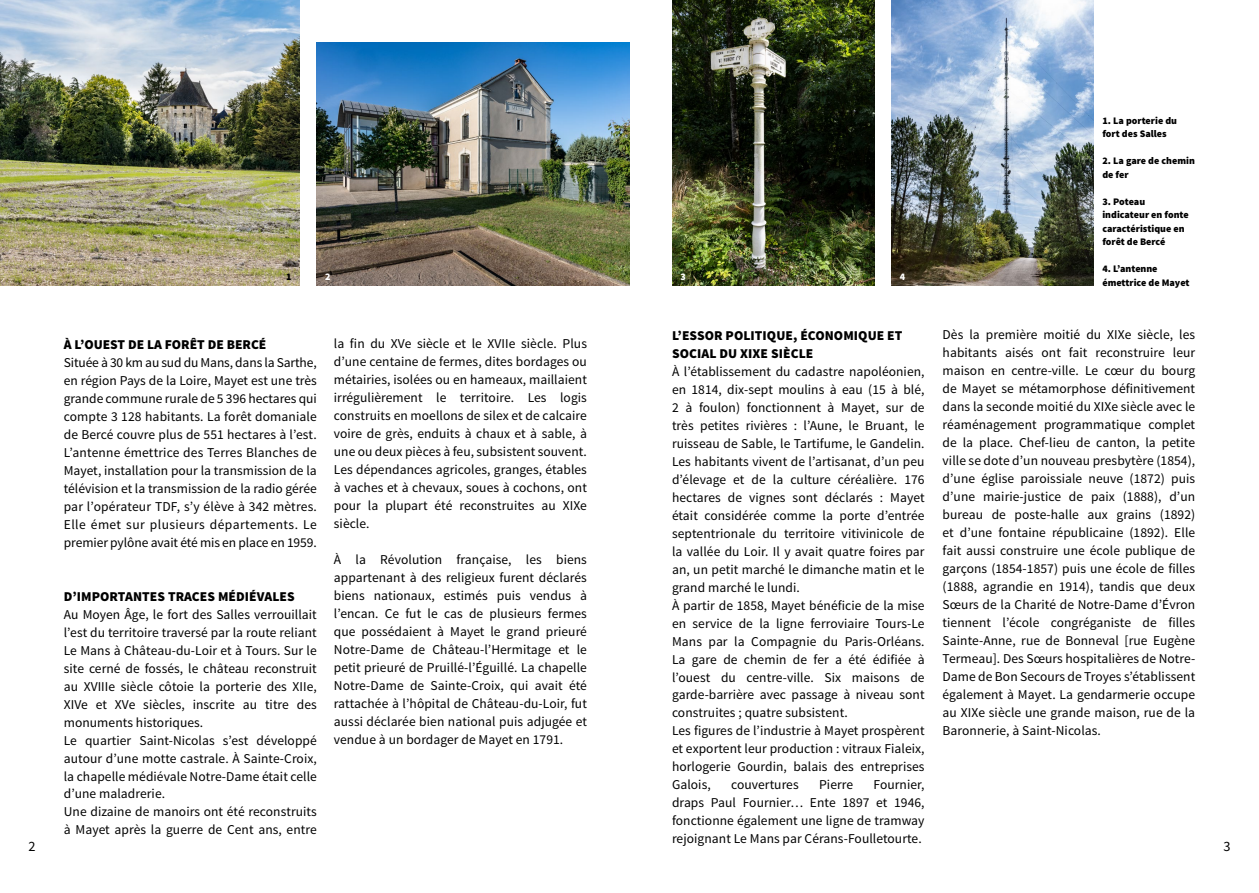
<style>
.page{position:relative;width:1259px;height:893px;background:#fff}
.page>*{position:absolute;margin:0;border:0;box-sizing:border-box;transform-origin:0 0}
.t1{font:14.25px "Source Sans Pro";color:#000}
.t2{font:13.5px/18px "Source Sans Pro";letter-spacing:.005em;color:#000;text-align:justify}
.t3{font:900 13.5px/18px "Source Sans Pro";letter-spacing:.005em;color:#000}
.t4{font:900 10.05px/13.5px "Source Sans Pro";color:#000}
.t5{font:900 10.05px "Source Sans Pro";color:#fff}
</style>
<div class="page">
<img style="left:672px;top:0;width:202px;height:286px">
<img style="left:0;top:0;width:300px;height:286px">
<img style="left:317px;top:43px;width:312px;height:243px">
<img style="left:891px;top:0;width:203px;height:286px">
<p class="t4" style="left:286px;top:270px;width:7px">1</p>
<p class="t5" style="left:680px;top:270px;width:7px">3</p>
<p class="t5" style="left:325px;top:270px;width:7px">2</p>
<p class="t5" style="left:899px;top:270px;width:7px">4</p>
<p class="t4" style="left:1102px;top:114px;width:76px">1. La porterie du fort des Salles</p>
<p class="t4" style="left:1102px;top:154px;width:94px">2. La gare de chemin de fer</p>
<p class="t4" style="left:1102px;top:195px;width:88px">3. Poteau indicateur en fonte caractéristique en forêt de Bercé</p>
<p class="t4" style="left:1102px;top:262px;width:88px">4. L’antenne émettrice de Mayet</p>
<p class="t3" style="left:672px;top:327px;width:232px">L’ESSOR POLITIQUE, ÉCONOMIQUE ET<br>SOCIAL DU XIXE SIÈCLE</p>
<p class="t2" style="left:672px;top:362px;width:254px;text-align:left">À l’établissement du cadastre napoléonien, en 1814, dix-sept moulins à eau (15 à blé, 2 à foulon) fonctionnent à Mayet, sur de très petites rivières : l’Aune, le Bruant, le ruisseau de Sable, le Tartifume, le Gandelin.<br>Les habitants vivent de l’artisanat, d’un peu d’élevage et de la culture céréalière. 176 hectares de vignes sont déclarés : Mayet était considérée comme la porte d’entrée septentrionale du territoire vitivinicole de la vallée du Loir. Il y avait quatre foires par an, un petit marché le dimanche matin et le grand marché le lundi.<br>À partir de 1858, Mayet bénéficie de la mise en service de la ligne ferroviaire Tours-Le Mans par la Compagnie du Paris-Orléans.<br>La gare de chemin de fer a été édifiée à l’ouest du centre-ville. Six maisons de garde-barrière avec passage à niveau sont construites ; quatre subsistent.<br>Les figures de l’industrie à Mayet prospèrent et exportent leur production : vitraux Fialeix, horlogerie Gourdin, balais des entreprises Galois,</p>
<p class="t2" style="left:942px;top:326px;width:254px">Dès la première moitié du XIXe siècle, les habitants aisés ont fait reconstruire leur maison en centre-ville. Le cœur du bourg de Mayet se métamorphose définitivement dans la seconde moitié du XIXe siècle avec le réaménagement programmatique complet de la place. Chef-lieu de canton, la petite ville se dote d’un nouveau presbytère (1854), d’une église paroissiale neuve (1872) puis d’une mairie-justice de paix (1888), d’un bureau de poste-halle aux grains (1892) et d’une fontaine républicaine (1892). Elle fait aussi construire une école publique de garçons (1854-1857) puis une école de filles (1888, agrandie en 1914), tandis que deux Sœurs de la Charité de Notre-Dame d’Évron tiennent l’école congréganiste de filles Sainte-Anne, rue de Bonneval [rue Eugène Termeau]. Des Sœurs hospitalières de Notre-Dame de Bon Secours de Troyes s’établissent également à Mayet. La gendarmerie occupe au XIXe siècle une grande maison, rue de la Baronnerie, à Saint-Nicolas.</p>
<p class="t3" style="left:64px;top:336px;width:204px">À L’OUEST DE LA FORÊT DE BERCÉ</p>
<p class="t2" style="left:64px;top:353px;width:255px">Située à 30 km au sud du Mans, dans la Sarthe, en région Pays de la Loire, Mayet est une très grande commune rurale de 5 396 hectares qui compte 3 128 habitants. La forêt domaniale de Bercé couvre plus de 551 hectares à l’est.<br>L’antenne émettrice des Terres Blanches de Mayet, installation pour la transmission de la télévision et la transmission de la radio gérée par l’opérateur TDF, s’y élève à 342 mètres.<br>Elle émet sur plusieurs départements. Le premier pylône avait été mis en place en 1959.</p>
<p class="t2" style="left:334px;top:335px;width:255px">la fin du XVe siècle et le XVIIe siècle. Plus d’une centaine de fermes, dites bordages ou métairies, isolées ou en hameaux, maillaient irrégulièrement le territoire. Les logis construits en moellons de silex et de calcaire voire de grès, enduits à chaux et à sable, à une ou deux pièces à feu, subsistent souvent.<br>Les dépendances agricoles, granges, étables à vaches et à chevaux, soues à cochons, ont pour la plupart été reconstruites au XIXe siècle.</p>
<p class="t2" style="left:334px;top:551px;width:255px">À la Révolution française, les biens appartenant à des religieux furent déclarés biens nationaux, estimés puis vendus à l’encan. Ce fut le cas de plusieurs fermes que possédaient à Mayet le grand prieuré Notre-Dame de Château-l’Hermitage et le petit prieuré de Pruillé-l’Éguillé. La chapelle Notre-Dame de Sainte-Croix, qui avait été rattachée à l’hôpital de Château-du-Loir, fut aussi déclarée bien national puis adjugée et vendue à un bordager de Mayet en 1791.</p>
<p class="t3" style="left:64px;top:588px;width:232px">D’IMPORTANTES TRACES MÉDIÉVALES</p>
<p class="t2" style="left:64px;top:605px;width:255px;text-align:left">Au Moyen Âge, le fort des Salles verrouillait l’est du territoire traversé par la route reliant Le Mans à Château-du-Loir et à Tours. Sur le site cerné de fossés, le château reconstruit au XVIIIe siècle côtoie la porterie des XIIe, XIVe et XVe siècles, inscrite au titre des monuments historiques.<br>Le quartier Saint-Nicolas s’est développé autour d’une motte castrale. À Sainte-Croix, la chapelle médiévale Notre-Dame était celle d’une maladrerie.<br>Une dizaine de manoirs ont été reconstruits à Mayet après la guerre de Cent ans, entre</p>
<p class="t2" style="left:672px;top:776px;width:254px;text-indent:201px">Fournier, draps Paul Fournier… Ente 1897 et 1946, fonctionne également une ligne de tramway rejoignant Le Mans par Cérans-Foulletourte.</p>
<p class="t2" style="left:731px;top:776px;width:69px">couvertures</p>
<p class="t2" style="left:819px;top:776px;width:36px">Pierre</p>
<p class="t1" style="left:28px;top:837px;width:9px">2</p>
<p class="t1" style="left:1223px;top:837px;width:9px">3</p>
</div>
